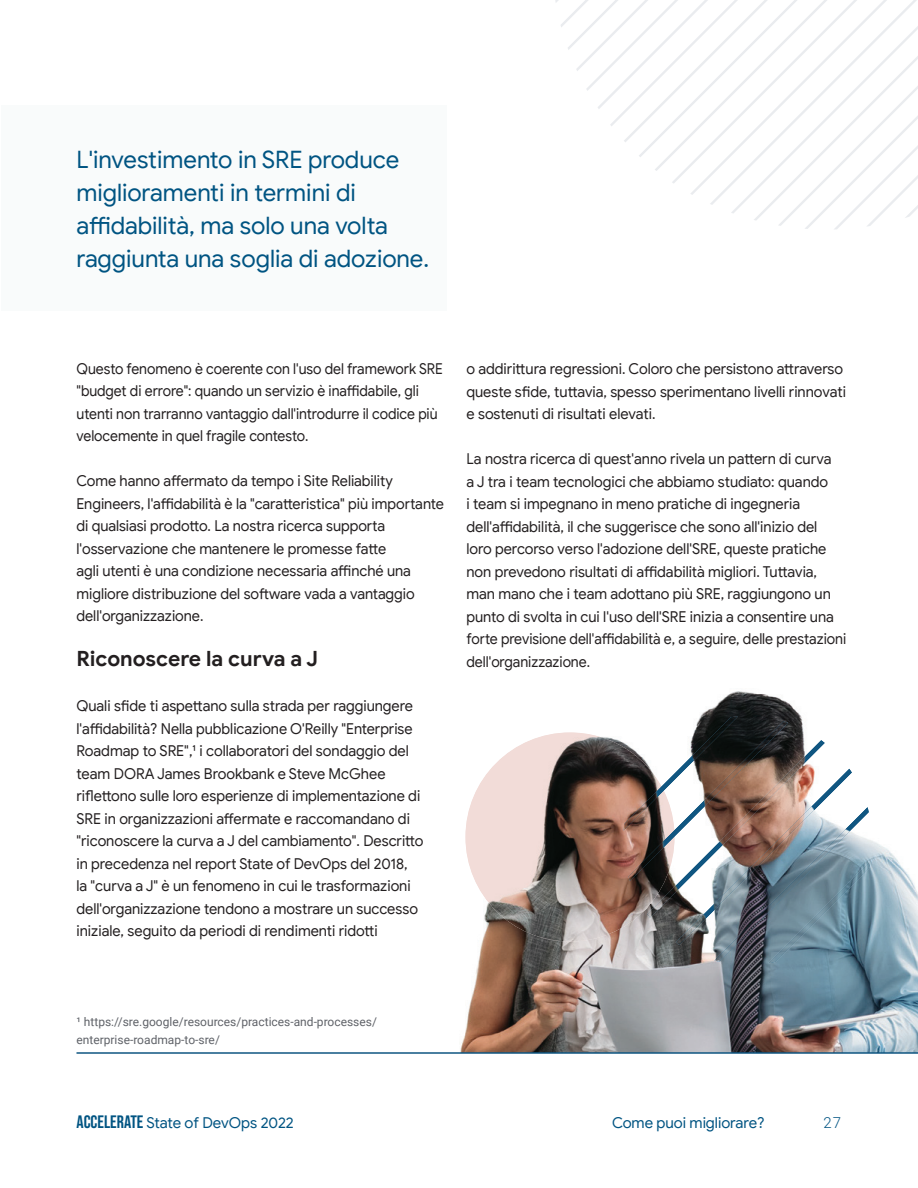
<style>
.page{position:relative;width:918px;height:1188px;background:#fff}
.page>*{position:absolute;margin:0;border:0;box-sizing:border-box;transform-origin:0 0}
.t1{font:24px/33px "Google Sans";color:#005482}
.t2{font:700 21px "Google Sans";letter-spacing:-.005em;color:#231f20}
.t3{font:15px/22.5px "Google Sans";color:#231f20}
.t4{font:15px/22.5px "Google Sans";color:#231f20;scale:.96 1}
.t5{font:15px/22.5px "Google Sans";color:#231f20;scale:.94 1}
.t6{font:15px "Google Sans";letter-spacing:-.005em;color:#005482}
.t7{font:300 15px "Roboto Mono";color:#005482}
.t8{font:12px/18px "Roboto";color:#5f6268}
.s1{font-family:"Bebas Neue";font-size:18px}
</style>
<div class="page">
<svg style="left:555px;top:0;width:363px;height:229px"></svg>
<img style="left:460px;top:691px;width:458px;height:361px">
<img style="left:465px;top:732px;width:210px;height:210px">
<img style="left:623px;top:716px;width:115px;height:115px">
<img style="left:768px;top:861px;width:103px;height:103px">
<img style="left:714px;top:807px;width:155px;height:155px">
<img style="left:676px;top:769px;width:176px;height:176px">
<img style="left:628px;top:721px;width:160px;height:160px">
<img style="left:647px;top:740px;width:178px;height:178px">
<hr style="left:76px;top:1052px;width:842px;height:2px;background:#0f5681">
<div style="left:2px;top:105px;width:445px;height:205px;background:#f9fbfb"></div>
<p class="t1" style="left:76px;top:143px;width:354px">L'investimento in SRE produce miglioramenti in termini di affidabilità, ma solo una volta raggiunta una soglia di adozione.</p>
<p class="t5" style="left:76px;top:357px;width:391px">Questo fenomeno è coerente con l'uso del framework SRE "budget di errore": quando un servizio è inaffidabile, gli utenti non trarranno vantaggio dall'introdurre il codice più velocemente in quel fragile contesto.</p>
<p class="t4" style="left:76px;top:470px;width:384px">Come hanno affermato da tempo i Site Reliability Engineers, l'affidabilità è la "caratteristica" più importante di qualsiasi prodotto. La nostra ricerca supporta l'osservazione che mantenere le promesse fatte<br>agli utenti è una condizione necessaria affinché una migliore distribuzione del software vada a vantaggio dell'organizzazione.</p>
<p class="t2" style="left:76px;top:646px;width:243px">Riconoscere la curva a J</p>
<p class="t3" style="left:76px;top:695px;width:349px">Quali sfide ti aspettano sulla strada per raggiungere l'affidabilità? Nella pubblicazione O'Reilly "Enterprise Roadmap to SRE",¹ i collaboratori del sondaggio del team DORA James Brookbank e Steve McGhee riflettono sulle loro esperienze di implementazione di SRE in organizzazioni affermate e raccomandano di "riconoscere la curva a J del cambiamento". Descritto in precedenza nel report State of DevOps del 2018,<br>la "curva a J" è un fenomeno in cui le trasformazioni dell'organizzazione tendono a mostrare un successo iniziale, seguito da periodi di rendimenti ridotti</p>
<p class="t3" style="left:466px;top:358px;width:381px">o addirittura regressioni. Coloro che persistono attraverso queste sfide, tuttavia, spesso sperimentano livelli rinnovati e sostenuti di risultati elevati.</p>
<p class="t3" style="left:466px;top:448px;width:381px">La nostra ricerca di quest'anno rivela un pattern di curva<br>a J tra i team tecnologici che abbiamo studiato: quando<br>i team si impegnano in meno pratiche di ingegneria dell'affidabilità, il che suggerisce che sono all'inizio del loro percorso verso l'adozione dell'SRE, queste pratiche non prevedono risultati di affidabilità migliori. Tuttavia, man mano che i team adottano più SRE, raggiungono un punto di svolta in cui l'uso dell'SRE inizia a consentire una forte previsione dell'affidabilità e, a seguire, delle prestazioni dell'organizzazione.</p>
<p class="t8" style="left:76px;top:1013px;width:302px">¹ https://sre.google/resources/practices-and-processes/ enterprise-roadmap-to-sre/</p>
<p class="t6" style="left:76px;top:1113px;width:219px"><span class="s1">ACCELERATE</span> State of DevOps 2022</p>
<p class="t6" style="left:612px;top:1113px;width:154px">Come puoi migliorare?</p>
<p class="t7" style="left:824px;top:1112px;width:19px">27</p>
</div>
